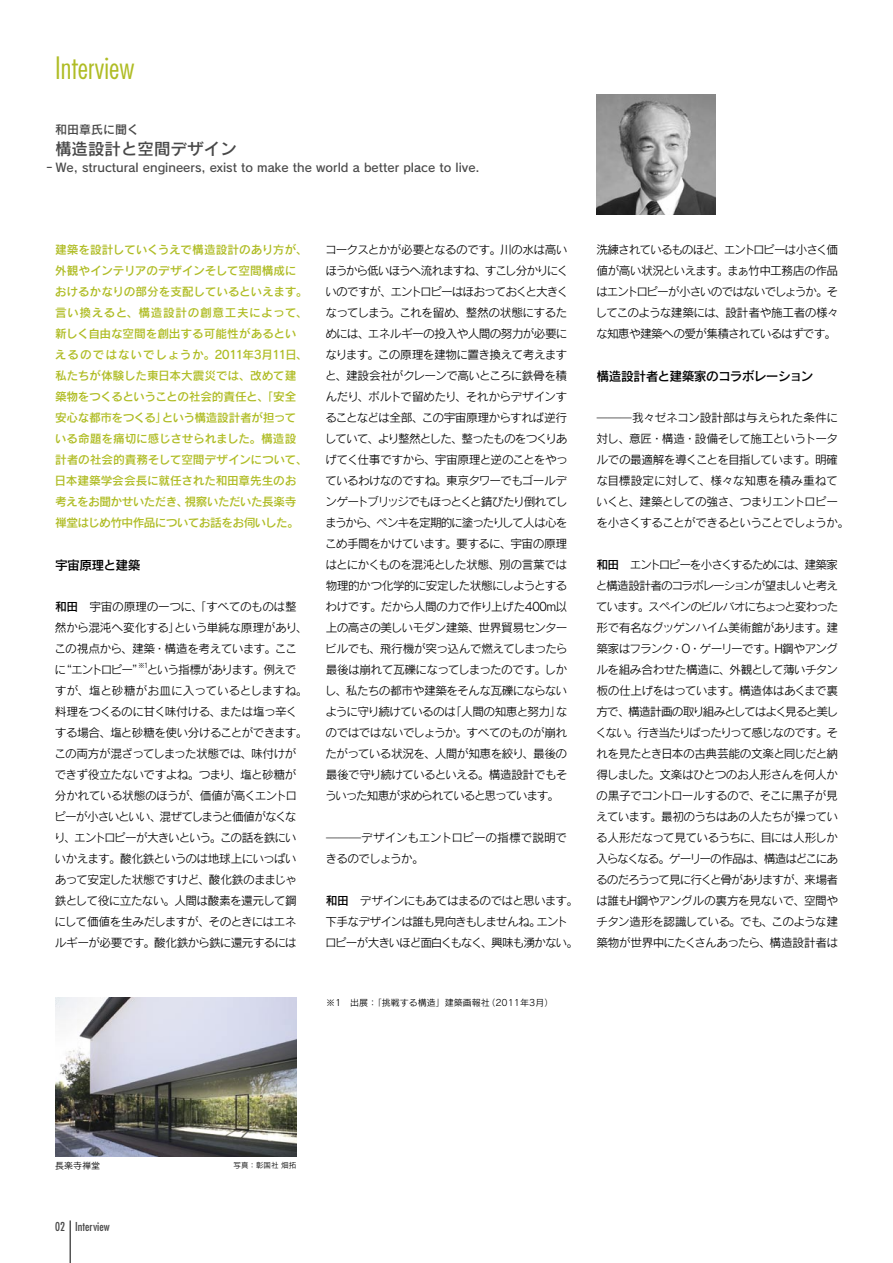
<style>
.page{position:relative;width:893px;height:1263px;background:#fff}
.page>*{position:absolute;margin:0;border:0;box-sizing:border-box;transform-origin:0 0}
.t1{font:300 condensed 30px "Futura";color:#afbc24}
.t2{font:16.5px "Rodin Pro DB";color:#484848}
.t3{font:12.75px "Rodin Pro DB";letter-spacing:-.045em;color:#000}
.t4{font:12px "Rodin Pro DB";color:#484848}
.t5{font:condensed 12px "Futura";color:#484848}
.t6{font:11.7px/21px "Rodin Pro M";letter-spacing:-.06em;color:#000;text-align:justify}
.t7{font:11.7px/21px "Rodin Pro DB";letter-spacing:-.02em;color:#afbc24}
.t8{font:11.7px/21px "Rodin Pro M";letter-spacing:-.04em;color:#000}
.t9{font:11.7px/21px "Rodin Pro M";letter-spacing:-.085em;color:#000}
.t10{font:11.7px/21px "Rodin Pro M";letter-spacing:-.035em;color:#000}
.t11{font:9px "Rodin Pro M";color:#000}
.t12{font:7.5px "Rodin Pro M";color:#000}
.t13{font:6.75px "Rodin Pro M";color:#000}
.s1{font-family:"Rodin Pro DB"}
</style>
<div class="page">
<img style="left:55px;top:998px;width:241px;height:159px">
<img style="left:597px;top:95px;width:119px;height:119px">
<hr style="left:70px;top:1220px;width:1px;height:43px;background:#000">
<h1 class="t1" style="left:55px;top:51px;width:81px">Interview</h1>
<p class="t4" style="left:55px;top:121px;width:86px">和田章氏に聞く</p>
<h2 class="t2" style="left:55px;top:138px;width:183px">構造設計と空間デザイン</h2>
<p class="t4" style="left:43px;top:159px;width:438px">‐We, structural engineers, exist to make the world a better place to live.</p>
<p class="t7" style="left:55px;top:239px;width:255px">建築を設計していくうえで構造設計のあり方が、外観やインテリアのデザインそして空間構成におけるかなりの部分を支配しているといえます。言い換えると、構造設計の創意工夫によって、新しく自由な空間を創出する可能性があるといえるのではないでしょうか。2011年3月11日、私たちが体験した東日本大震災では、改めて建築物をつくるということの社会的責任と、「安全安心な都市をつくる」という構造設計者が担っている命題を痛切に感じさせられました。構造設計者の社会的責務そして空間デザインについて、日本建築学会会長に就任された和田章先生のお考えをお聞かせいただき、視察いただいた長楽寺禅堂はじめ竹中作品についてお話をお伺いした。</p>
<p class="t3" style="left:55px;top:557px;width:87px">宇宙原理と建築</p>
<p class="t8" style="left:54px;top:596px;width:255px"><span class="s1">和田</span>　宇宙の原理の一つに、「すべてのものは整然から混沌へ変化する」という単純な原理があり、この視点から、建築・構造を考えています。ここに“エントロピー” という指標があります。例えで</p>
<p class="t13" style="left:138px;top:661px;width:12px">※1</p>
<p class="t6" style="left:54px;top:680px;width:255px;text-align:left">すが、塩と砂糖がお皿に入っているとしますね。料理をつくるのに甘く味付ける、または塩っ辛くする場合、塩と砂糖を使い分けることができます。この両方が混ざってしまった状態では、味付けができず役立たないですよね。つまり、塩と砂糖が分かれている状態のほうが、価値が高くエントロピーが小さいといい、混ぜてしまうと価値がなくなり、エントロピーが大きいという。この話を鉄にいいかえます。酸化鉄というのは地球上にいっぱいあって安定した状態ですけど、酸化鉄のままじゃ鉄として役に立たない。人間は酸素を還元して鋼にして価値を生みだしますが、そのときにはエネルギーが必要です。酸化鉄から鉄に還元するには</p>
<p class="t6" style="left:325px;top:239px;width:245px">コークスとかが必要となるのです。川の水は高いほうから低いほうへ流れますね、すこし分かりにくいのですが、エントロピーはほおっておくと大きくなってしまう。これを留め、整然の状態にするためには、エネルギーの投入や人間の努力が必要になります。この原理を建物に置き換えて考えますと、建設会社がクレーンで高いところに鉄骨を積んだり、ボルトで留めたり、それからデザインすることなどは全部、この宇宙原理からすれば逆行していて、より整然とした、整ったものをつくりあげてく仕事ですから、宇宙原理と逆のことをやっているわけなのですね。東京タワーでもゴールデンゲートブリッジでもほっとくと錆びたり倒れてしまうから、ペンキを定期的に塗ったりして人は心をこめ手間をかけています。要するに、宇宙の原理はとにかくものを混沌とした状態、別の言葉では物理的かつ化学的に安定した状態にしようとするわけです。だから人間の力で作り上げた400m以上の高さの美しいモダン建築、世界貿易センタービルでも、飛行機が突っ込んで燃えてしまったら最後は崩れて瓦礫になってしまったのです。しかし、私たちの都市や建築をそんな瓦礫にならないように守り続けているのは「人間の知恵と努力」なのではではないでしょうか。すべてのものが崩れたがっている状況を、人間が知恵を絞り、最後の最後で守り続けているといえる。構造設計でもそういった知恵が求められていると思っています。</p>
<p class="t10" style="left:325px;top:827px;width:243px">———デザインもエントロピーの指標で説明できるのでしょうか。</p>
<p class="t9" style="left:325px;top:890px;width:255px"><span class="s1">和田</span>　デザインにもあてはまるのではと思います。下手なデザインは誰も見向きもしませんね。エントロピーが大きいほど面白くもなく、興味も湧かない。</p>
<p class="t11" style="left:326px;top:996px;width:229px">※1　出展：「挑戦する構造」建築画報社（2011年3月）</p>
<p class="t6" style="left:595px;top:239px;width:245px">洗練されているものほど、エントロピーは小さく価値が高い状況といえます。まぁ竹中工務店の作品はエントロピーが小さいのではないでしょうか。そしてこのような建築には、設計者や施工者の様々な知恵や建築への愛が集積されているはずです。</p>
<p class="t3" style="left:596px;top:368px;width:218px">構造設計者と建築家のコラボレーション</p>
<p class="t6" style="left:596px;top:407px;width:254px;text-align:left">———我々ゼネコン設計部は与えられた条件に対し、意匠・構造・設備そして施工というトータルでの最適解を導くことを目指しています。明確な目標設定に対して、様々な知恵を積み重ねていくと、建築としての強さ、つまりエントロピーを小さくすることができるということでしょうか。</p>
<p class="t6" style="left:596px;top:554px;width:244px"><span class="s1">和田</span>　エントロピーを小さくするためには、建築家と構造設計者のコラボレーションが望ましいと考えています。スペインのビルバオにちょっと変わった形で有名なグッゲンハイム美術館があります。建築家はフランク・O・ゲーリーです。H鋼やアングルを組み合わせた構造に、外観として薄いチタン板の仕上げをはっています。構造体はあくまで裏方で、構造計画の取り組みとしてはよく見ると美しくない。行き当たりばったりって感じなのです。それを見たとき日本の古典芸能の文楽と同じだと納得しました。文楽はひとつのお人形さんを何人かの黒子でコントロールするので、そこに黒子が見えています。最初のうちはあの人たちが操っている人形だなって見ているうちに、目には人形しか入らなくなる。ゲーリーの作品は、構造はどこにあるのだろうって見に行くと骨がありますが、来場者は誰もH鋼やアングルの裏方を見ないで、空間やチタン造形を認識している。でも、このような建築物が世界中にたくさんあったら、構造設計者は</p>
<p class="t11" style="left:55px;top:1159px;width:47px">長楽寺禅堂</p>
<p class="t12" style="left:234px;top:1160px;width:64px">写真：彰国社 畑拓</p>
<p class="t5" style="left:75px;top:1219px;width:36px">Interview</p>
</div>
